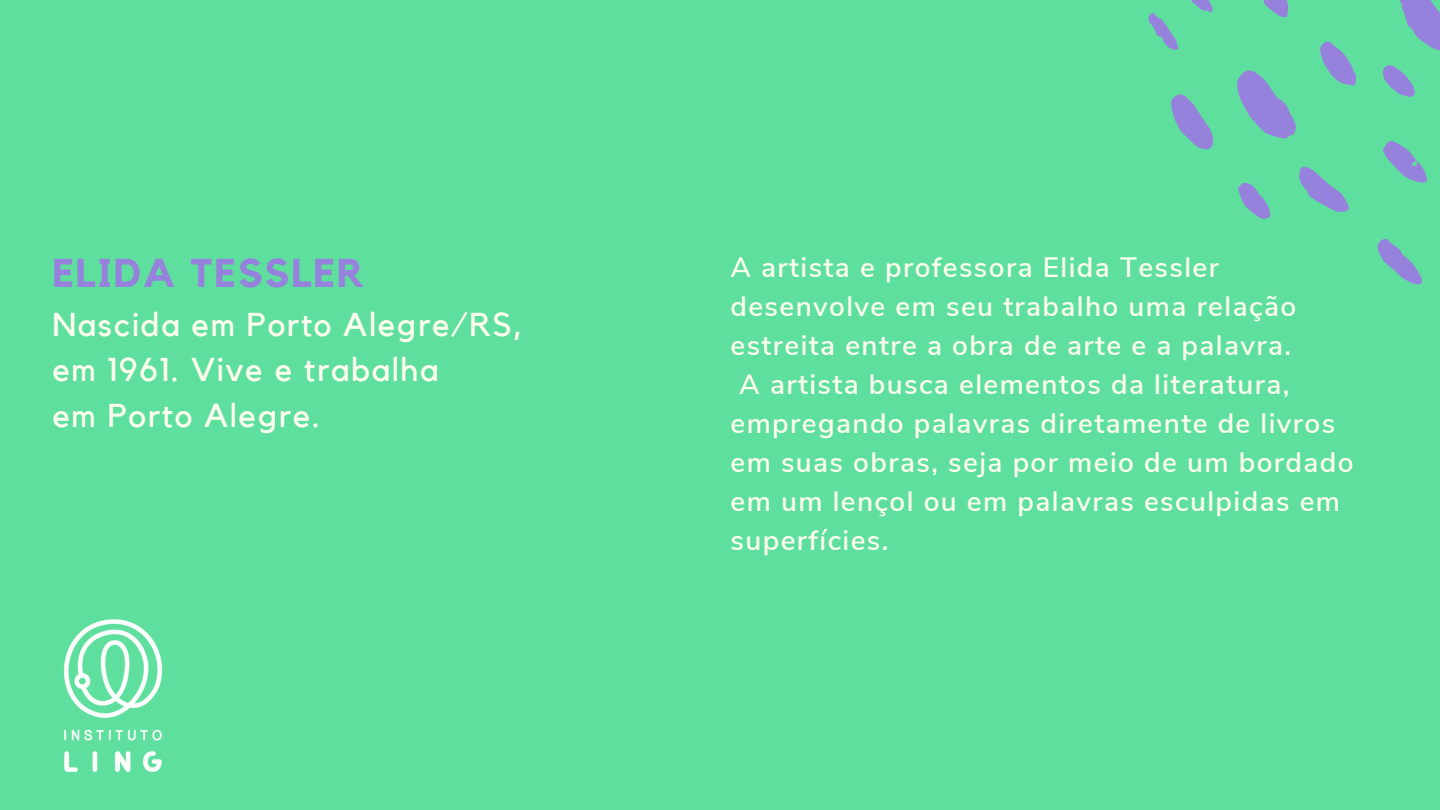
<style>
.page{position:relative;width:1440px;height:810px;background:#5fdf9e}
.page>*{position:absolute;margin:0;border:0;box-sizing:border-box;transform-origin:0 0}
.t1{font:700 40px "Kollektif";letter-spacing:.05em;color:#9682dc}
.t2{font:33px/45.8px "Kollektif";letter-spacing:.05em;color:#fffff0}
.t3{font:600 28px "Nunito Sans";letter-spacing:.05em;color:#fffff0}
</style>
<div class="page">
<svg style="left:1237px;top:70px;width:59px;height:69px"></svg>
<svg style="left:1171px;top:94px;width:42px;height:56px"></svg>
<svg style="left:1299px;top:166px;width:50px;height:46px"></svg>
<svg style="left:1383px;top:141px;width:44px;height:42px"></svg>
<svg style="left:1377px;top:239px;width:46px;height:46px"></svg>
<svg style="left:1320px;top:41px;width:37px;height:45px"></svg>
<svg style="left:1263px;top:0;width:26px;height:18px"></svg>
<svg style="left:1238px;top:182px;width:33px;height:37px"></svg>
<svg style="left:1382px;top:0;width:58px;height:97px"></svg>
<svg style="left:1148px;top:0;width:65px;height:50px"></svg>
<img style="left:63px;top:619px;width:100px;height:153px">
<h1 class="t1" style="left:52px;top:255px;width:314px">ELIDA TESSLER</h1>
<p class="t2" style="left:52px;top:303px;width:472px">Nascida em Porto Alegre/RS, em 1961. Vive e trabalha<br>em Porto Alegre.</p>
<p class="t3" style="left:731px;top:249px;width:490px">A artista e professora Elida Tessler</p>
<p class="t3" style="left:731px;top:288px;width:567px">desenvolve em seu trabalho uma relação</p>
<p class="t3" style="left:731px;top:327px;width:562px">estreita entre a obra de arte e a palavra.</p>
<p class="t3" style="left:739px;top:366px;width:552px">A artista busca elementos da literatura,</p>
<p class="t3" style="left:731px;top:405px;width:606px">empregando palavras diretamente de livros</p>
<p class="t3" style="left:731px;top:444px;width:625px">em suas obras, seja por meio de um bordado</p>
<p class="t3" style="left:731px;top:483px;width:611px">em um lençol ou em palavras esculpidas em</p>
<p class="t3" style="left:731px;top:522px;width:160px">superfícies.</p>
</div>
